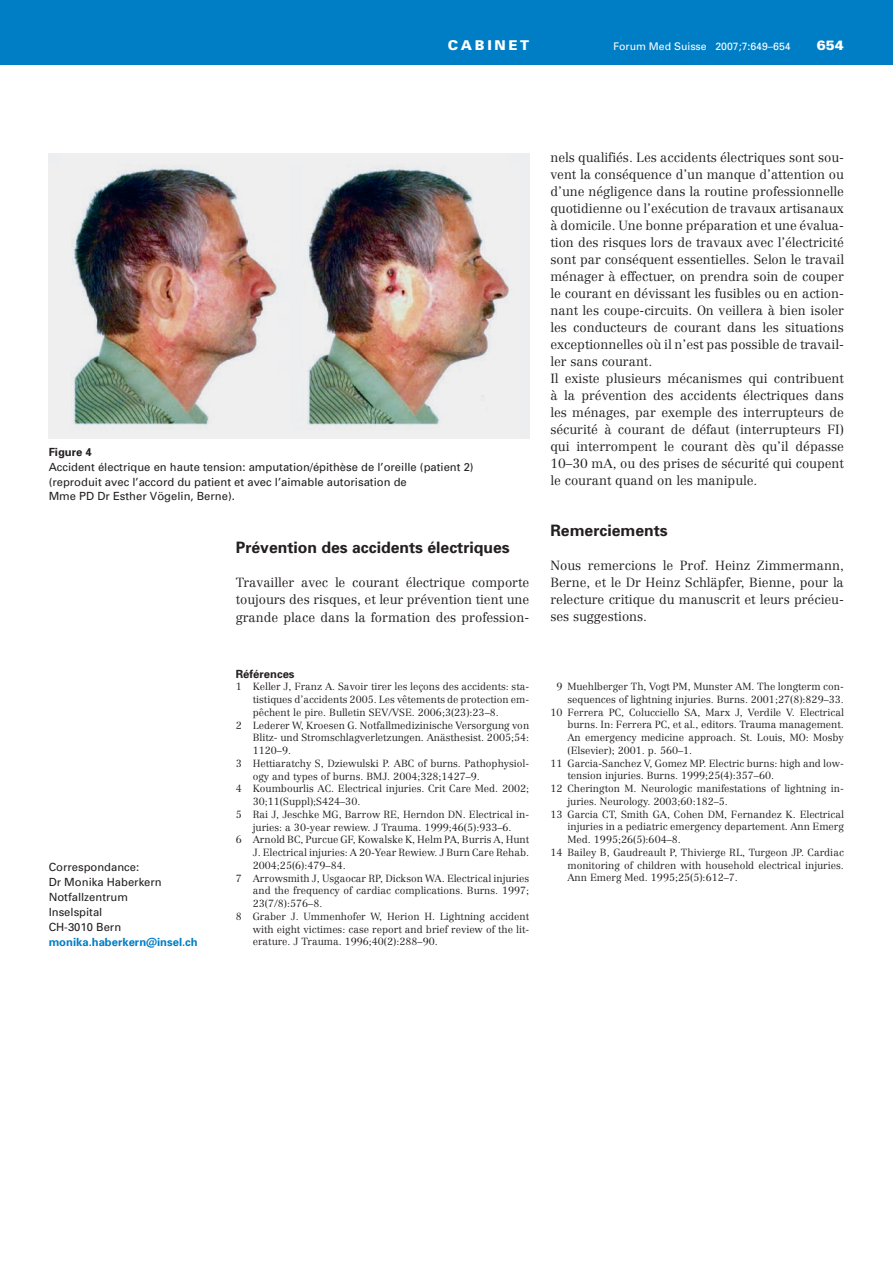
<style>
.page{position:relative;width:893px;height:1263px;background:#fff}
.page>*{position:absolute;margin:0;border:0;box-sizing:border-box;transform-origin:0 0}
.t1{font:700 15.75px "Univers";color:#231f20}
.t2{font:900 13.5px "Univers";letter-spacing:.2em;color:#fff}
.t3{font:300 13.05px/17px "Centennial";color:#231f20;text-align:justify}
.t4{font:11.25px/14.9px "Univers";color:#231f20}
.t5{font:700 11.25px "Univers";color:#007ec5}
.t6{font:700 11.25px "Univers";color:#231f20}
.t7{font:10.5px "Univers";color:#fff}
.t8{font:300 10.2px "Centennial";color:#231f20}
</style>
<div class="page">
<div style="left:0;top:0;width:893px;height:64px;background:#007ec5"></div>
<img style="left:49px;top:154px;width:480px;height:285px">
<h2 class="t2" style="left:448px;top:40px;width:83px">CABINET</h2>
<p class="t7" style="left:613px;top:42px;width:179px">Forum Med Suisse 2007;7:649–654</p>
<h2 class="t2" style="left:817px;top:40px;width:29px">654</h2>
<p class="t6" style="left:49px;top:447px;width:45px">Figure 4</p>
<p class="t4" style="left:49px;top:460px;width:426px">Accident électrique en haute tension: amputation/épithèse de l’oreille (patient 2) (reproduit avec l’accord du patient et avec l’aimable autorisation de<br>Mme PD Dr Esther Vögelin, Berne).</p>
<p class="t4" style="left:49px;top:861px;width:115px">Correspondance:<br>Dr Monika Haberkern<br>Notfallzentrum<br>Inselspital<br>CH-3010 Bern</p>
<p class="t5" style="left:49px;top:937px;width:151px">monika.haberkern@insel.ch</p>
<h1 class="t1" style="left:236px;top:542px;width:275px">Prévention des accidents électriques</h1>
<p class="t3" style="left:236px;top:575px;width:295px">Travailler avec le courant électrique comporte toujours des risques, et leur prévention tient une grande place dans la formation des profession-</p>
<p class="t6" style="left:236px;top:669px;width:60px">Références</p>
<p class="t8" style="left:236px;top:683px;width:295px">1 Keller J, Franz A. Savoir tirer les leçons des accidents: sta-</p>
<p class="t8" style="left:253px;top:695px;width:278px">tistiques d’accidents 2005. Les vêtements de protection em-</p>
<p class="t8" style="left:253px;top:708px;width:248px">pêchent le pire. Bulletin SEV/VSE. 2006;3(23):23–8.</p>
<p class="t8" style="left:236px;top:721px;width:295px">2 Lederer W, Kroesen G. Notfallmedizinische Versorgung von</p>
<p class="t8" style="left:253px;top:734px;width:278px">Blitz- und Stromschlagverletzungen. Anästhesist. 2005;54:</p>
<p class="t8" style="left:253px;top:746px;width:40px">1120–9.</p>
<p class="t8" style="left:236px;top:759px;width:295px">3 Hettiaratchy S, Dziewulski P. ABC of burns. Pathophysiol-</p>
<p class="t8" style="left:253px;top:772px;width:229px">ogy and types of burns. BMJ. 2004;328;1427–9.</p>
<p class="t8" style="left:236px;top:785px;width:295px">4 Koumbourlis AC. Electrical injuries. Crit Care Med. 2002;</p>
<p class="t8" style="left:253px;top:797px;width:109px">30;11(Suppl);S424–30.</p>
<p class="t8" style="left:236px;top:810px;width:295px">5 Rai J, Jeschke MG, Barrow RE, Herndon DN. Electrical in-</p>
<p class="t8" style="left:253px;top:823px;width:260px">juries: a 30-year rewiew. J Trauma. 1999;46(5):933–6.</p>
<p class="t8" style="left:236px;top:836px;width:295px">6 Arnold BC, Purcue GF, Kowalske K, Helm PA, Burris A, Hunt</p>
<p class="t8" style="left:253px;top:848px;width:278px">J. Electrical injuries: A 20-Year Rewiew. J Burn Care Rehab.</p>
<p class="t8" style="left:253px;top:861px;width:95px">2004;25(6):479–84.</p>
<p class="t8" style="left:236px;top:874px;width:295px">7 Arrowsmith J, Usgaocar RP, Dickson WA. Electrical injuries</p>
<p class="t8" style="left:253px;top:887px;width:278px">and the frequency of cardiac complications. Burns. 1997;</p>
<p class="t8" style="left:253px;top:899px;width:71px">23(7/8):576–8.</p>
<p class="t8" style="left:236px;top:912px;width:295px">8 Graber J. Ummenhofer W, Herion H. Lightning accident</p>
<p class="t8" style="left:253px;top:925px;width:278px">with eight victimes: case report and brief review of the lit-</p>
<p class="t8" style="left:253px;top:938px;width:186px">erature. J Trauma. 1996;40(2):288–90.</p>
<p class="t3" style="left:550px;top:150px;width:295px;text-align:left">nels qualifiés. Les accidents électriques sont sou&shy;vent la conséquence d’un manque d’attention ou d’une négligence dans la routine professionnelle quotidienne ou l’exécution de travaux artisanaux à domicile. Une bonne préparation et une évalua&shy;tion des risques lors de travaux avec l’électricité sont par conséquent essentielles. Selon le travail ménager à effectuer, on prendra soin de couper le courant en dévissant les fusibles ou en action&shy;nant les coupe-circuits. On veillera à bien isoler les conducteurs de courant dans les situations exceptionnelles où il n’est pas possible de travail&shy;ler sans courant.<br>Il existe plusieurs mécanismes qui contribuent à la prévention des accidents électriques dans les ménages, par exemple des interrupteurs de sécurité à courant de défaut (interrupteurs FI) qui interrompent le courant dès qu’il dépasse 10–30 mA, ou des prises de sécurité qui coupent le courant quand on les manipule.</p>
<h1 class="t1" style="left:550px;top:525px;width:119px">Remerciements</h1>
<p class="t3" style="left:550px;top:558px;width:295px">Nous remercions le Prof. Heinz Zimmermann, Berne, et le Dr Heinz Schläpfer, Bienne, pour la relecture critique du manuscrit et leurs précieu&shy;ses suggestions.</p>
<p class="t8" style="left:556px;top:682px;width:289px">9 Muehlberger Th, Vogt PM, Munster AM. The longterm con-</p>
<p class="t8" style="left:567px;top:695px;width:278px">sequences of lightning injuries. Burns. 2001;27(8):829–33.</p>
<p class="t8" style="left:550px;top:708px;width:295px">10 Ferrera PC, Colucciello SA, Marx J, Verdile V. Electrical</p>
<p class="t8" style="left:567px;top:721px;width:278px">burns. In: Ferrera PC, et al., editors. Trauma management.</p>
<p class="t8" style="left:567px;top:733px;width:278px">An emergency medicine approach. St. Louis, MO: Mosby</p>
<p class="t8" style="left:567px;top:746px;width:126px">(Elsevier); 2001. p. 560–1.</p>
<p class="t8" style="left:550px;top:759px;width:295px">11 Garcia-Sanchez V, Gomez MP. Electric burns: high and low-</p>
<p class="t8" style="left:567px;top:772px;width:208px">tension injuries. Burns. 1999;25(4):357–60.</p>
<p class="t8" style="left:550px;top:784px;width:295px">12 Cherington M. Neurologic manifestations of lightning in-</p>
<p class="t8" style="left:567px;top:797px;width:162px">juries. Neurology. 2003;60:182–5.</p>
<p class="t8" style="left:550px;top:810px;width:295px">13 Garcia CT, Smith GA, Cohen DM, Fernandez K. Electrical</p>
<p class="t8" style="left:567px;top:823px;width:278px">injuries in a pediatric emergency departement. Ann Emerg</p>
<p class="t8" style="left:567px;top:835px;width:115px">Med. 1995;26(5):604–8.</p>
<p class="t8" style="left:550px;top:848px;width:295px">14 Bailey B, Gaudreault P, Thivierge RL, Turgeon JP. Cardiac</p>
<p class="t8" style="left:567px;top:861px;width:278px">monitoring of children with household electrical injuries.</p>
<p class="t8" style="left:567px;top:874px;width:172px">Ann Emerg Med. 1995;25(5):612–7.</p>
</div>
